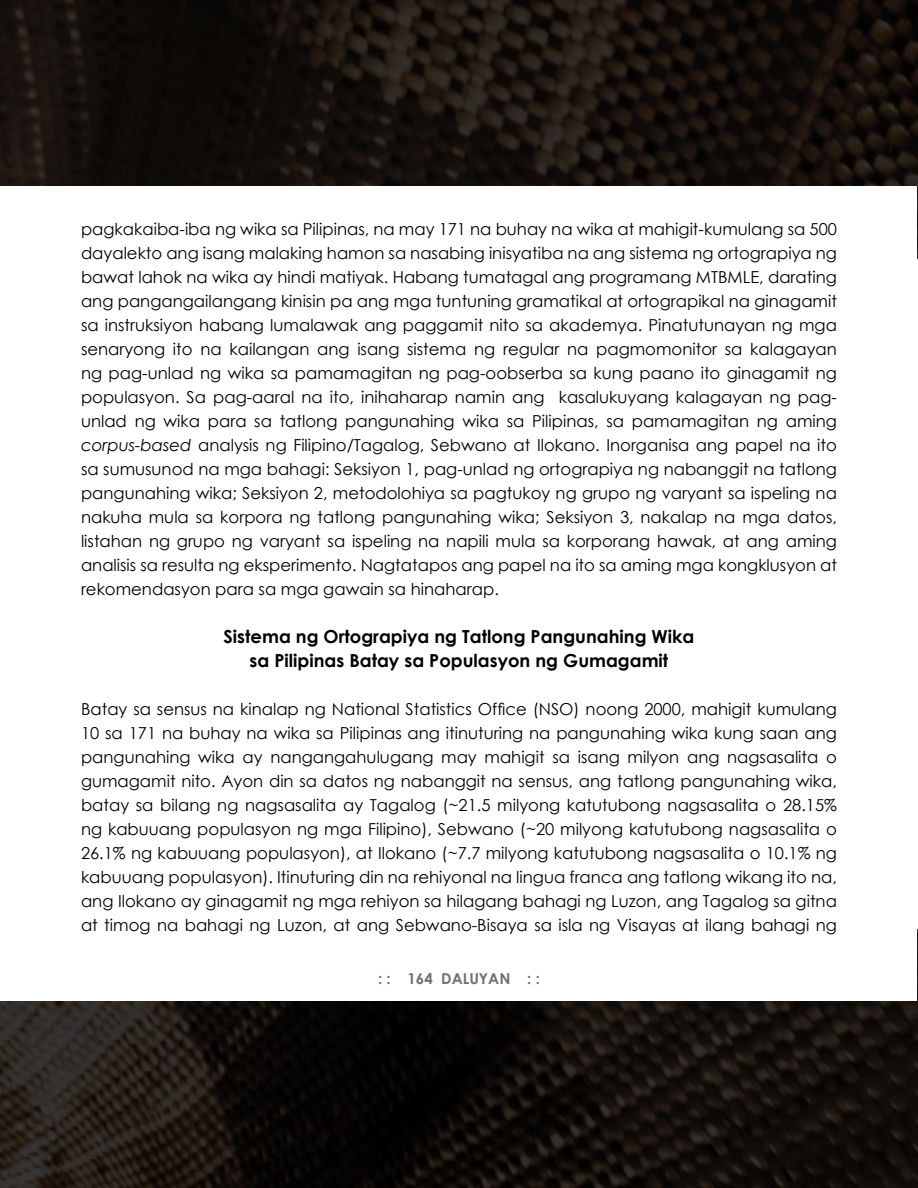
<style>
.page{position:relative;width:918px;height:1188px;background:#fff}
.page>*{position:absolute;margin:0;border:0;box-sizing:border-box;transform-origin:0 0}
.t1{font:700 18px/24px "Century Gothic";color:#000;text-align:center}
.t2{font:16.5px/24px "Century Gothic";color:#000;text-align:justify}
.t3{font:700 15px "Century Gothic";color:#707173}
.s1{font-style:italic}
</style>
<div class="page">
<svg style="left:0;top:929px;width:918px;height:259px"></svg>
<svg style="left:0;top:0;width:918px;height:259px;fill:#140e0b"></svg>
<div style="left:1px;top:187px;width:916px;height:814px;background:#fff"></div>
<p class="t2" style="left:81px;top:217px;width:758px">pagkakaiba-iba ng wika sa Pilipinas, na may 171 na buhay na wika at mahigit-kumulang sa 500 dayalekto ang isang malaking hamon sa nasabing inisyatiba na ang sistema ng ortograpiya ng bawat lahok na wika ay hindi matiyak. Habang tumatagal ang programang MTBMLE, darating ang pangangailangang kinisin pa ang mga tuntuning gramatikal at ortograpikal na ginagamit sa instruksiyon habang lumalawak ang paggamit nito sa akademya. Pinatutunayan ng mga senaryong ito na kailangan ang isang sistema ng regular na pagmomonitor sa kalagayan ng pag-unlad ng wika sa pamamagitan ng pag-oobserba sa kung paano ito ginagamit ng populasyon. Sa pag-aaral na ito, inihaharap namin ang kasalukuyang kalagayan ng pag&shy;unlad ng wika para sa tatlong pangunahing wika sa Pilipinas, sa pamamagitan ng aming <span class="s1">corpus-based</span> analysis ng Filipino/Tagalog, Sebwano at Ilokano. Inorganisa ang papel na ito sa sumusunod na mga bahagi: Seksiyon 1, pag-unlad ng ortograpiya ng nabanggit na tatlong pangunahing wika; Seksiyon 2, metodolohiya sa pagtukoy ng grupo ng varyant sa ispeling na nakuha mula sa korpora ng tatlong pangunahing wika; Seksiyon 3, nakalap na mga datos, listahan ng grupo ng varyant sa ispeling na napili mula sa korporang hawak, at ang aming analisis sa resulta ng eksperimento. Nagtatapos ang papel na ito sa aming mga kongklusyon at rekomendasyon para sa mga gawain sa hinaharap.</p>
<p class="t1" style="left:224px;top:624px;width:472px">Sistema ng Ortograpiya ng Tatlong Pangunahing Wika sa Pilipinas Batay sa Populasyon ng Gumagamit</p>
<p class="t2" style="left:81px;top:697px;width:758px">Batay sa sensus na kinalap ng National Statistics Office (NSO) noong 2000, mahigit kumulang 10 sa 171 na buhay na wika sa Pilipinas ang itinuturing na pangunahing wika kung saan ang pangunahing wika ay nangangahulugang may mahigit sa isang milyon ang nagsasalita o gumagamit nito. Ayon din sa datos ng nabanggit na sensus, ang tatlong pangunahing wika, batay sa bilang ng nagsasalita ay Tagalog (~21.5 milyong katutubong nagsasalita o 28.15% ng kabuuang populasyon ng mga Filipino), Sebwano (~20 milyong katutubong nagsasalita o 26.1% ng kabuuang populasyon), at Ilokano (~7.7 milyong katutubong nagsasalita o 10.1% ng kabuuang populasyon). Itinuturing din na rehiyonal na lingua franca ang tatlong wikang ito na, ang Ilokano ay ginagamit ng mga rehiyon sa hilagang bahagi ng Luzon, ang Tagalog sa gitna at timog na bahagi ng Luzon, at ang Sebwano-Bisaya sa isla ng Visayas at ilang bahagi ng</p>
<p class="t3" style="left:378px;top:968px;width:163px">: : 164 DALUYAN : :</p>
</div>
